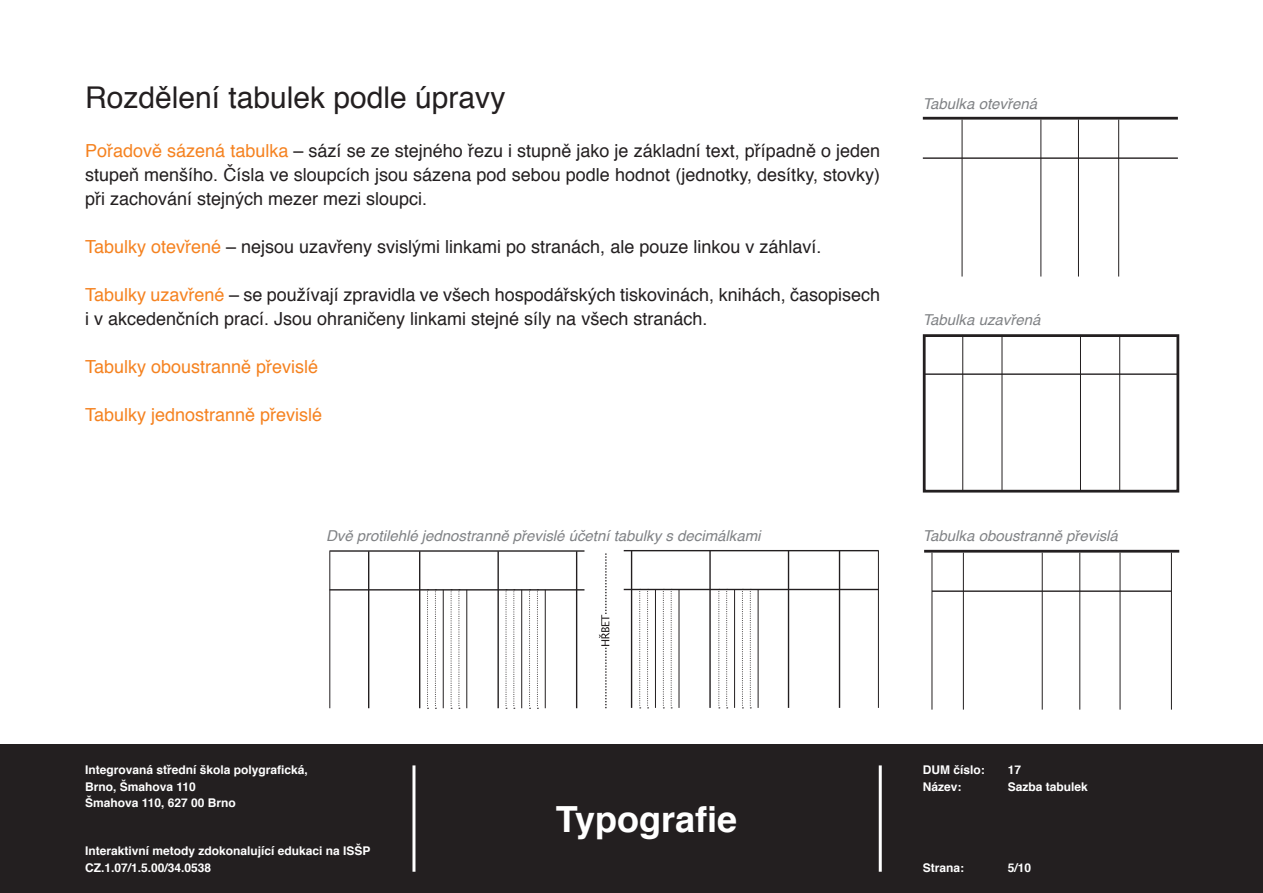
<style>
.page{position:relative;width:1263px;height:893px;background:#fff}
.page>*{position:absolute;margin:0;border:0;box-sizing:border-box;transform-origin:0 0}
.t1{font:700 36px "Helvetica";color:#fff}
.t2{font:30px "Helvetica";color:#231f20}
.t3{font:18px/24px "Helvetica";color:#231f20;text-align:justify}
.t4{font:18px "Helvetica";color:#f58220}
.t5{font:italic 15px "Helvetica";color:#808285}
.t6{font:700 12px/16.5px "Helvetica";color:#fff}
.s1{color:#f58220}
</style>
<div class="page">
<div style="left:0;top:744px;width:1263px;height:149px;background:#231f20"></div>
<hr style="left:412px;top:765px;width:3px;height:107px;background:#fff">
<hr style="left:879px;top:765px;width:3px;height:107px;background:#fff">
<hr style="left:923px;top:117px;width:255px;height:3px;background:#231f20">
<hr style="left:923px;top:157px;width:255px;height:2px;background:#231f20">
<hr style="left:962px;top:120px;width:1px;height:157px;background:#231f20">
<hr style="left:1040px;top:120px;width:1px;height:157px;background:#231f20">
<hr style="left:1078px;top:120px;width:1px;height:157px;background:#231f20">
<hr style="left:1118px;top:120px;width:1px;height:157px;background:#231f20">
<div style="left:923px;top:334px;width:256px;height:159px;border:3px solid #231f20"></div>
<hr style="left:923px;top:373px;width:255px;height:2px;background:#231f20">
<hr style="left:962px;top:335px;width:1px;height:157px;background:#231f20">
<hr style="left:1002px;top:335px;width:1px;height:157px;background:#231f20">
<hr style="left:1080px;top:335px;width:1px;height:157px;background:#231f20">
<hr style="left:1119px;top:335px;width:1px;height:157px;background:#231f20">
<hr style="left:924px;top:550px;width:255px;height:3px;background:#231f20">
<hr style="left:932px;top:590px;width:239px;height:2px;background:#231f20">
<hr style="left:963px;top:553px;width:1px;height:157px;background:#231f20">
<hr style="left:1042px;top:553px;width:1px;height:157px;background:#231f20">
<hr style="left:1079px;top:553px;width:1px;height:157px;background:#231f20">
<hr style="left:1120px;top:553px;width:1px;height:157px;background:#231f20">
<hr style="left:932px;top:553px;width:1px;height:157px;background:#231f20">
<hr style="left:1171px;top:553px;width:1px;height:157px;background:#231f20">
<hr style="left:329px;top:550px;width:255px;height:2px;background:#231f20">
<hr style="left:329px;top:589px;width:255px;height:1px;background:#231f20">
<hr style="left:368px;top:551px;width:1px;height:157px;background:#231f20">
<hr style="left:329px;top:551px;width:1px;height:157px;background:#231f20">
<hr style="left:576px;top:551px;width:1px;height:157px;background:#231f20">
<hr style="left:545px;top:590px;width:1px;height:118px;background:#231f20">
<svg style="left:537px;top:590px;width:1px;height:119px"></svg>
<svg style="left:529px;top:589px;width:2px;height:120px"></svg>
<hr style="left:521px;top:590px;width:1px;height:118px;background:#231f20">
<svg style="left:513px;top:589px;width:2px;height:120px"></svg>
<svg style="left:506px;top:590px;width:1px;height:119px"></svg>
<hr style="left:497px;top:551px;width:2px;height:157px;background:#231f20">
<hr style="left:466px;top:590px;width:1px;height:118px;background:#231f20">
<svg style="left:459px;top:590px;width:1px;height:119px"></svg>
<svg style="left:451px;top:590px;width:1px;height:119px"></svg>
<hr style="left:443px;top:590px;width:1px;height:118px;background:#231f20">
<svg style="left:435px;top:590px;width:1px;height:119px"></svg>
<svg style="left:427px;top:589px;width:2px;height:120px"></svg>
<hr style="left:419px;top:551px;width:1px;height:157px;background:#231f20">
<hr style="left:624px;top:550px;width:255px;height:1px;background:#231f20">
<hr style="left:624px;top:589px;width:255px;height:1px;background:#231f20">
<hr style="left:839px;top:551px;width:1px;height:157px;background:#231f20">
<hr style="left:878px;top:551px;width:1px;height:157px;background:#231f20">
<hr style="left:631px;top:551px;width:1px;height:157px;background:#231f20">
<hr style="left:679px;top:589px;width:1px;height:119px;background:#231f20">
<svg style="left:639px;top:590px;width:2px;height:118px"></svg>
<svg style="left:647px;top:590px;width:2px;height:118px"></svg>
<hr style="left:655px;top:589px;width:1px;height:119px;background:#231f20">
<svg style="left:663px;top:590px;width:1px;height:118px"></svg>
<svg style="left:671px;top:590px;width:1px;height:118px"></svg>
<hr style="left:709px;top:551px;width:2px;height:157px;background:#231f20">
<hr style="left:758px;top:589px;width:1px;height:119px;background:#231f20">
<svg style="left:718px;top:590px;width:2px;height:118px"></svg>
<svg style="left:726px;top:590px;width:2px;height:118px"></svg>
<hr style="left:734px;top:589px;width:1px;height:119px;background:#231f20">
<svg style="left:742px;top:590px;width:1px;height:118px"></svg>
<svg style="left:750px;top:590px;width:1px;height:118px"></svg>
<hr style="left:788px;top:551px;width:1px;height:157px;background:#231f20">
<svg style="left:599px;top:553px;width:10px;height:155px"></svg>
<h2 class="t2" style="left:85px;top:84px;width:422px">Rozdělení tabulek podle úpravy</h2>
<p class="t3" style="left:85px;top:140px;width:797px"><span class="s1">Pořadově sázená tabulka</span> – sází se ze stejného řezu i stupně jako je základní text, případně o jeden stupeň menšího. Čísla ve sloupcích jsou sázena pod sebou podle hodnot (jednotky, desítky, stovky) při zachování stejných mezer mezi sloupci.</p>
<p class="t3" style="left:85px;top:236px;width:738px"><span class="s1">Tabulky otevřené</span> – nejsou uzavřeny svislými linkami po stranách, ale pouze linkou v záhlaví.</p>
<p class="t3" style="left:85px;top:284px;width:797px"><span class="s1">Tabulky uzavřené</span> – se používají zpravidla ve všech hospodářských tiskovinách, knihách, časopisech i v akcedenčních prací. Jsou ohraničeny linkami stejné síly na všech stranách.</p>
<p class="t4" style="left:85px;top:359px;width:235px">Tabulky oboustranně převislé</p>
<p class="t4" style="left:85px;top:407px;width:239px">Tabulky jednostranně převislé</p>
<p class="t5" style="left:326px;top:529px;width:436px">Dvě protilehlé jednostranně převislé účetní tabulky s decimálkami</p>
<p class="t5" style="left:923px;top:97px;width:116px">Tabulka otevřená</p>
<p class="t5" style="left:923px;top:313px;width:119px">Tabulka uzavřená</p>
<p class="t5" style="left:923px;top:529px;width:197px">Tabulka oboustranně převislá</p>
<p class="t6" style="left:85px;top:763px;width:224px">Integrovaná střední škola polygrafická,<br>Brno, Šmahova 110<br>Šmahova 110, 627 00 Brno</p>
<p class="t6" style="left:85px;top:844px;width:287px">Interaktivní metody zdokonalující edukaci na ISŠP<br>CZ.1.07/1.5.00/34.0538</p>
<h1 class="t1" style="left:556px;top:804px;width:183px">Typografie</h1>
<p class="t6" style="left:923px;top:763px;width:64px">DUM číslo:</p>
<p class="t6" style="left:1008px;top:763px;width:15px">17</p>
<p class="t6" style="left:923px;top:779px;width:40px">Název:</p>
<p class="t6" style="left:1008px;top:779px;width:82px">Sazba tabulek</p>
<p class="t6" style="left:923px;top:860px;width:43px">Strana:</p>
<p class="t6" style="left:1008px;top:860px;width:25px">5/10</p>
</div>
